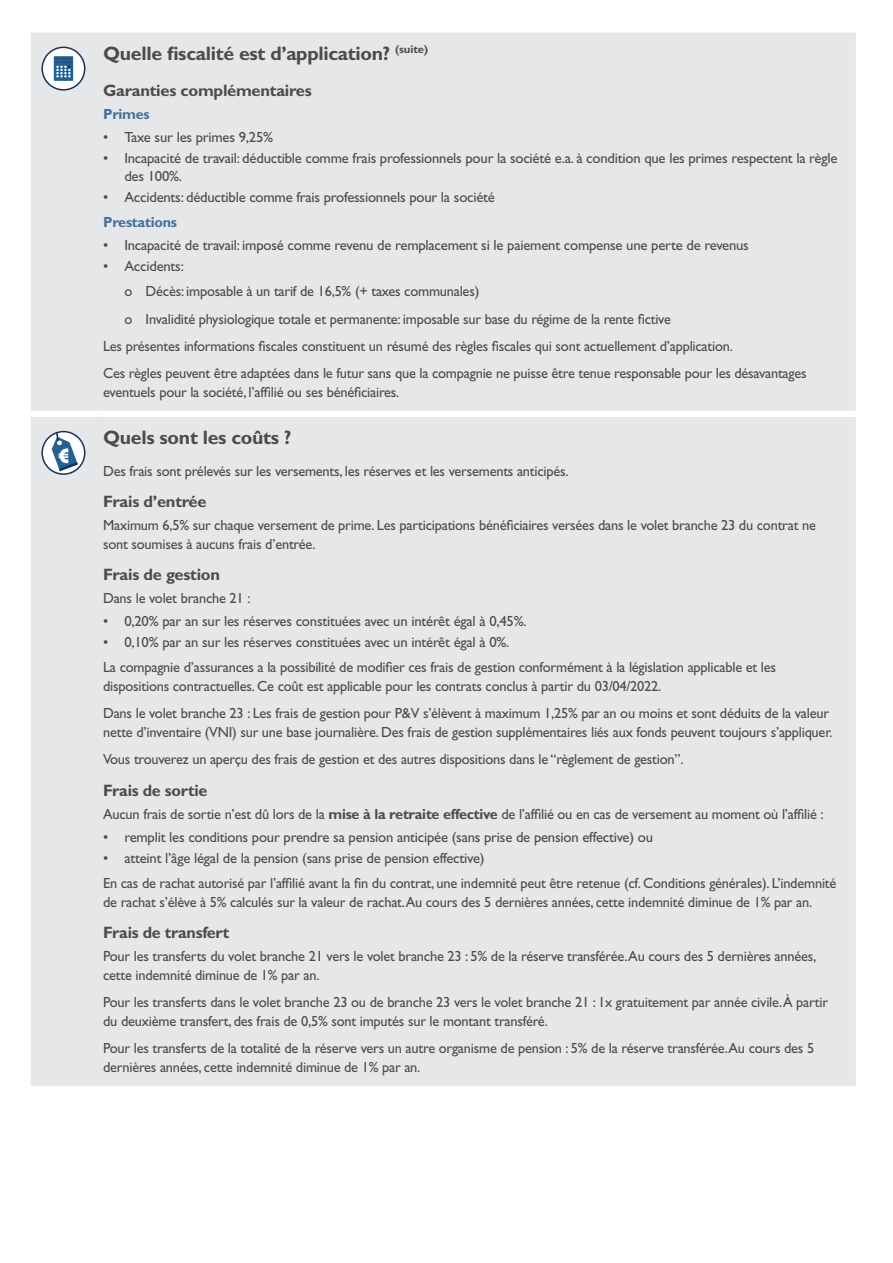
<style>
.page{position:relative;width:893px;height:1263px;background:#fff}
.page>*{position:absolute;margin:0;border:0;box-sizing:border-box;transform-origin:0 0}
.Hoofdtitel{font:700 19.5px "Gill Sans Std";letter-spacing:-.015em;color:#4b4c4d}
.Tussentitel{font:700 16.5px "Gill Sans Std";letter-spacing:-.015em;color:#4b4c4d}
.Broodtekst{font:14.7px/18.8px "Gill Sans Std";letter-spacing:-.015em;color:#4b4c4d}
.Broodtekst-2{font:700 14.7px "Gill Sans Std";letter-spacing:-.015em;color:#456f9d}
.s1{font-weight:700}
</style>
<div class="page">
<div style="left:31px;top:33px;width:825px;height:1053px;background:#e6e7e9"></div>
<div style="left:31px;top:411px;width:68px;height:6px;background:#fff"></div>
<div style="left:99px;top:411px;width:757px;height:6px;background:#fff"></div>
<svg style="left:41px;top:47px;width:44px;height:44px"></svg>
<svg style="left:41px;top:431px;width:44px;height:44px"></svg>
<p class="Hoofdtitel" style="left:103px;top:42px;width:327px">Quelle fiscalité est d’application? <sup>(suite)</sup></p>
<p class="Tussentitel" style="left:103px;top:80px;width:210px">Garanties complémentaires</p>
<p class="Broodtekst-2" style="left:103px;top:105px;width:48px">Primes</p>
<p class="Broodtekst" style="left:103px;top:127px;width:172px">• Taxe sur les primes 9,25%</p>
<p class="Broodtekst" style="left:124px;top:148px;width:715px;text-indent:-21px">• Incapacité de travail: déductible comme frais professionnels pour la société e.a. à condition que les primes respectent la règle des 100%.</p>
<p class="Broodtekst" style="left:103px;top:188px;width:393px">• Accidents: déductible comme frais professionnels pour la société</p>
<p class="Broodtekst-2" style="left:103px;top:214px;width:75px">Prestations</p>
<p class="Broodtekst" style="left:103px;top:236px;width:647px">• Incapacité de travail: imposé comme revenu de remplacement si le paiement compense une perte de revenus</p>
<p class="Broodtekst" style="left:103px;top:257px;width:82px">• Accidents:</p>
<p class="Broodtekst" style="left:124px;top:282px;width:356px">o Décès: imposable à un tarif de 16,5% (+ taxes communales)</p>
<p class="Broodtekst" style="left:124px;top:309px;width:548px">o Invalidité physiologique totale et permanente: imposable sur base du régime de la rente fictive</p>
<p class="Broodtekst" style="left:103px;top:337px;width:631px">Les présentes informations fiscales constituent un résumé des règles fiscales qui sont actuellement d’application.</p>
<p class="Broodtekst" style="left:103px;top:364px;width:705px">Ces règles peuvent être adaptées dans le futur sans que la compagnie ne puisse être tenue responsable pour les désavantages eventuels pour la société, l’affilié ou ses bénéficiaires.</p>
<p class="Hoofdtitel" style="left:103px;top:426px;width:190px">Quels sont les coûts ?</p>
<p class="Broodtekst" style="left:103px;top:461px;width:467px">Des frais sont prélevés sur les versements, les réserves et les versements anticipés.</p>
<p class="Tussentitel" style="left:103px;top:492px;width:105px">Frais d’entrée</p>
<p class="Broodtekst" style="left:103px;top:516px;width:714px">Maximum 6,5% sur chaque versement de prime. Les participations bénéficiaires versées dans le volet branche 23 du contrat ne sont soumises à aucuns frais d’entrée.</p>
<p class="Tussentitel" style="left:103px;top:565px;width:118px">Frais de gestion</p>
<p class="Broodtekst" style="left:103px;top:589px;width:149px">Dans le volet branche 21 :</p>
<p class="Broodtekst" style="left:103px;top:612px;width:425px">• 0,20% par an sur les réserves constituées avec un intérêt égal à 0,45%.</p>
<p class="Broodtekst" style="left:103px;top:633px;width:408px">• 0,10% par an sur les réserves constituées avec un intérêt égal à 0%.</p>
<p class="Broodtekst" style="left:103px;top:658px;width:674px">La compagnie d’assurances a la possibilité de modifier ces frais de gestion conformément à la législation applicable et les dispositions contractuelles. Ce coût est applicable pour les contrats conclus à partir du 03/04/2022.</p>
<p class="Broodtekst" style="left:103px;top:704px;width:731px">Dans le volet branche 23 : Les frais de gestion pour P&amp;V s’élèvent à maximum 1,25% par an ou moins et sont déduits de la valeur nette d’inventaire (VNI) sur une base journalière. Des frais de gestion supplémentaires liés aux fonds peuvent toujours s’appliquer.</p>
<p class="Broodtekst" style="left:103px;top:750px;width:582px">Vous trouverez un aperçu des frais de gestion et des autres dispositions dans le “règlement de gestion”.</p>
<p class="Tussentitel" style="left:103px;top:781px;width:106px">Frais de sortie</p>
<p class="Broodtekst" style="left:103px;top:805px;width:722px">Aucun frais de sortie n’est dû lors de la <span class="s1">mise à la retraite effective</span> de l’affilié ou en cas de versement au moment où l’affilié :</p>
<p class="Broodtekst" style="left:103px;top:828px;width:551px">• remplit les conditions pour prendre sa pension anticipée (sans prise de pension effective) ou</p>
<p class="Broodtekst" style="left:103px;top:849px;width:383px">• atteint l’âge légal de la pension (sans prise de pension effective)</p>
<p class="Broodtekst" style="left:103px;top:874px;width:735px">En cas de rachat autorisé par l’affilié avant la fin du contrat, une indemnité peut être retenue (cf. Conditions générales). L’indemnité de rachat s’élève à 5% calculés sur la valeur de rachat.Au cours des 5 dernières années, cette indemnité diminue de 1% par an.</p>
<p class="Tussentitel" style="left:103px;top:923px;width:128px">Frais de transfert</p>
<p class="Broodtekst" style="left:103px;top:947px;width:715px">Pour les transferts du volet branche 21 vers le volet branche 23 : 5% de la réserve transférée.Au cours des 5 dernières années, cette indemnité diminue de 1% par an.</p>
<p class="Broodtekst" style="left:103px;top:993px;width:726px">Pour les transferts dans le volet branche 23 ou de branche 23 vers le volet branche 21 : 1x gratuitement par année civile.À partir du deuxième transfert, des frais de 0,5% sont imputés sur le montant transféré.</p>
<p class="Broodtekst" style="left:103px;top:1039px;width:713px">Pour les transferts de la totalité de la réserve vers un autre organisme de pension : 5% de la réserve transférée.Au cours des 5 dernières années, cette indemnité diminue de 1% par an.</p>
</div>
